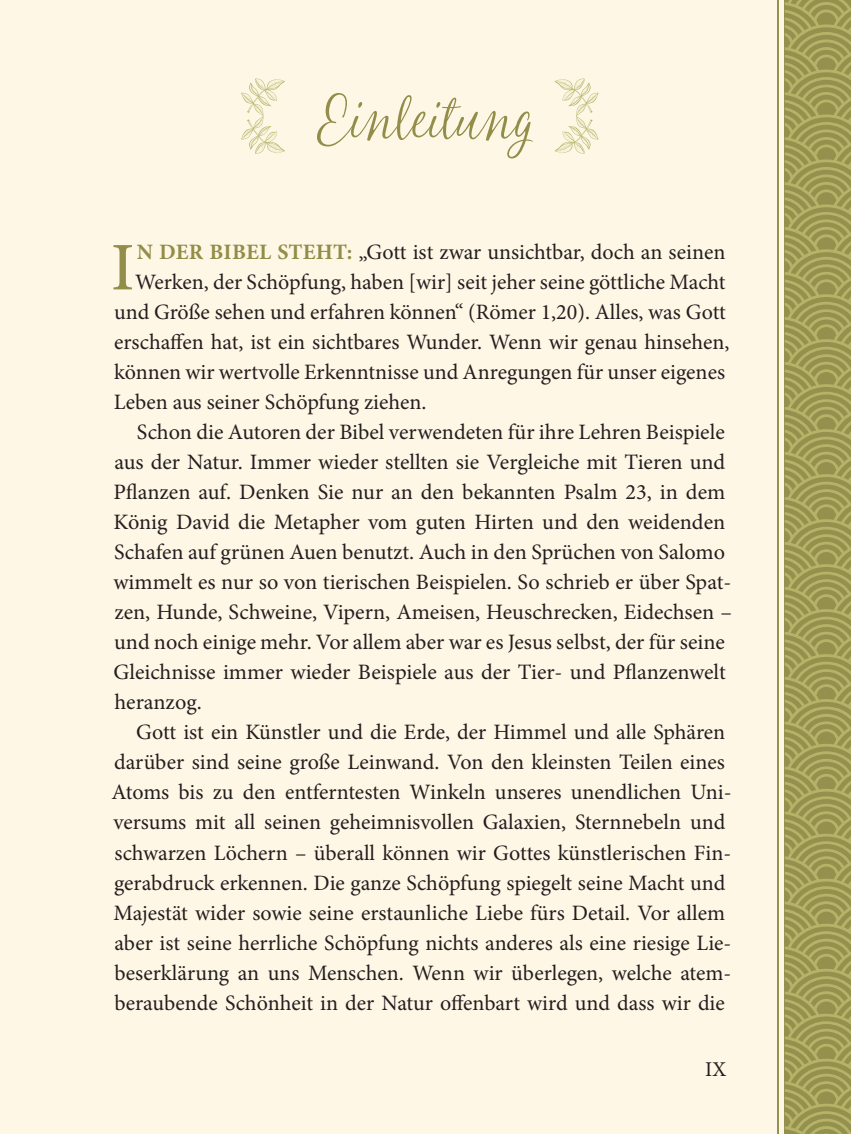
<style>
.page{position:relative;width:851px;height:1134px;background:#fff}
.page>*{position:absolute;margin:0;border:0;box-sizing:border-box;transform-origin:0 0}
.t1{font:500 68.2px "Minion Pro";color:#928d48}
.t2{font:64px "Blend Script";color:#928d48}
.t3{font:22px "Minion Pro";color:#231f20}
.t4{font:21px "Minion Pro";color:#231f20}
.s1{font-weight:700;color:#928d48}
</style>
<div class="page">
<div style="left:0;top:0;width:850px;height:1134px;background:#fff7e5"></div>
<svg style="left:554px;top:78px;width:44px;height:76px"></svg>
<svg style="left:241px;top:78px;width:44px;height:76px"></svg>
<svg style="left:784px;top:0;width:66px;height:1134px;background:#9f9d57"></svg>
<hr style="left:776px;top:0;width:2px;height:1134px;background:#93914d">
<h2 class="t2" style="left:318px;top:94px;width:221px">Einleitung</h2>
<h1 class="t1" style="left:111px;top:226px;width:25px">I</h1>
<p class="t3" style="left:137px;top:244px;width:590px"><span class="s1">N DER BIBEL STEHT:</span> „Gott ist zwar unsichtbar, doch an seinen</p>
<p class="t3" style="left:135px;top:274px;width:592px">Werken, der Schöpfung, haben [wir] seit jeher seine göttliche Macht</p>
<p class="t3" style="left:114px;top:304px;width:613px">und Größe sehen und erfahren können“ (Römer 1,20). Alles, was Gott</p>
<p class="t3" style="left:114px;top:334px;width:616px">erschaffen hat, ist ein sichtbares Wunder. Wenn wir genau hinsehen,</p>
<p class="t3" style="left:114px;top:364px;width:612px">können wir wertvolle Erkenntnisse und Anregungen für unser eigenes</p>
<p class="t3" style="left:114px;top:394px;width:314px">Leben aus seiner Schöpfung ziehen.</p>
<p class="t3" style="left:137px;top:424px;width:589px">Schon die Autoren der Bibel verwendeten für ihre Lehren Beispiele</p>
<p class="t3" style="left:114px;top:454px;width:612px">aus der Natur. Immer wieder stellten sie Vergleiche mit Tieren und</p>
<p class="t3" style="left:114px;top:484px;width:613px">Pflanzen auf. Denken Sie nur an den bekannten Psalm 23, in dem</p>
<p class="t3" style="left:114px;top:514px;width:613px">König David die Metapher vom guten Hirten und den weidenden</p>
<p class="t3" style="left:114px;top:544px;width:612px">Schafen auf grünen Auen benutzt. Auch in den Sprüchen von Salomo</p>
<p class="t3" style="left:113px;top:574px;width:619px">wimmelt es nur so von tierischen Beispielen. So schrieb er über Spat-</p>
<p class="t3" style="left:114px;top:604px;width:619px">zen, Hunde, Schweine, Vipern, Ameisen, Heuschrecken, Eidechsen –</p>
<p class="t3" style="left:114px;top:634px;width:612px">und noch einige mehr. Vor allem aber war es Jesus selbst, der für seine</p>
<p class="t3" style="left:113px;top:664px;width:613px">Gleichnisse immer wieder Beispiele aus der Tier- und Pflanzenwelt</p>
<p class="t3" style="left:114px;top:694px;width:89px">heranzog.</p>
<p class="t3" style="left:136px;top:724px;width:590px">Gott ist ein Künstler und die Erde, der Himmel und alle Sphären</p>
<p class="t3" style="left:114px;top:754px;width:612px">darüber sind seine große Leinwand. Von den kleinsten Teilen eines</p>
<p class="t3" style="left:112px;top:784px;width:621px">Atoms bis zu den entferntesten Winkeln unseres unendlichen Uni-</p>
<p class="t3" style="left:113px;top:814px;width:613px">versums mit all seinen geheimnisvollen Galaxien, Sternnebeln und</p>
<p class="t3" style="left:114px;top:844px;width:618px">schwarzen Löchern – überall können wir Gottes künstlerischen Fin-</p>
<p class="t3" style="left:114px;top:874px;width:612px">gerabdruck erkennen. Die ganze Schöpfung spiegelt seine Macht und</p>
<p class="t3" style="left:114px;top:904px;width:613px">Majestät wider sowie seine erstaunliche Liebe fürs Detail. Vor allem</p>
<p class="t3" style="left:114px;top:934px;width:618px">aber ist seine herrliche Schöpfung nichts anderes als eine riesige Lie-</p>
<p class="t3" style="left:114px;top:964px;width:618px">beserklärung an uns Menschen. Wenn wir überlegen, welche atem-</p>
<p class="t3" style="left:114px;top:994px;width:612px">beraubende Schönheit in der Natur offenbart wird und dass wir die</p>
<p class="t4" style="left:705px;top:1061px;width:22px">IX</p>
</div>
